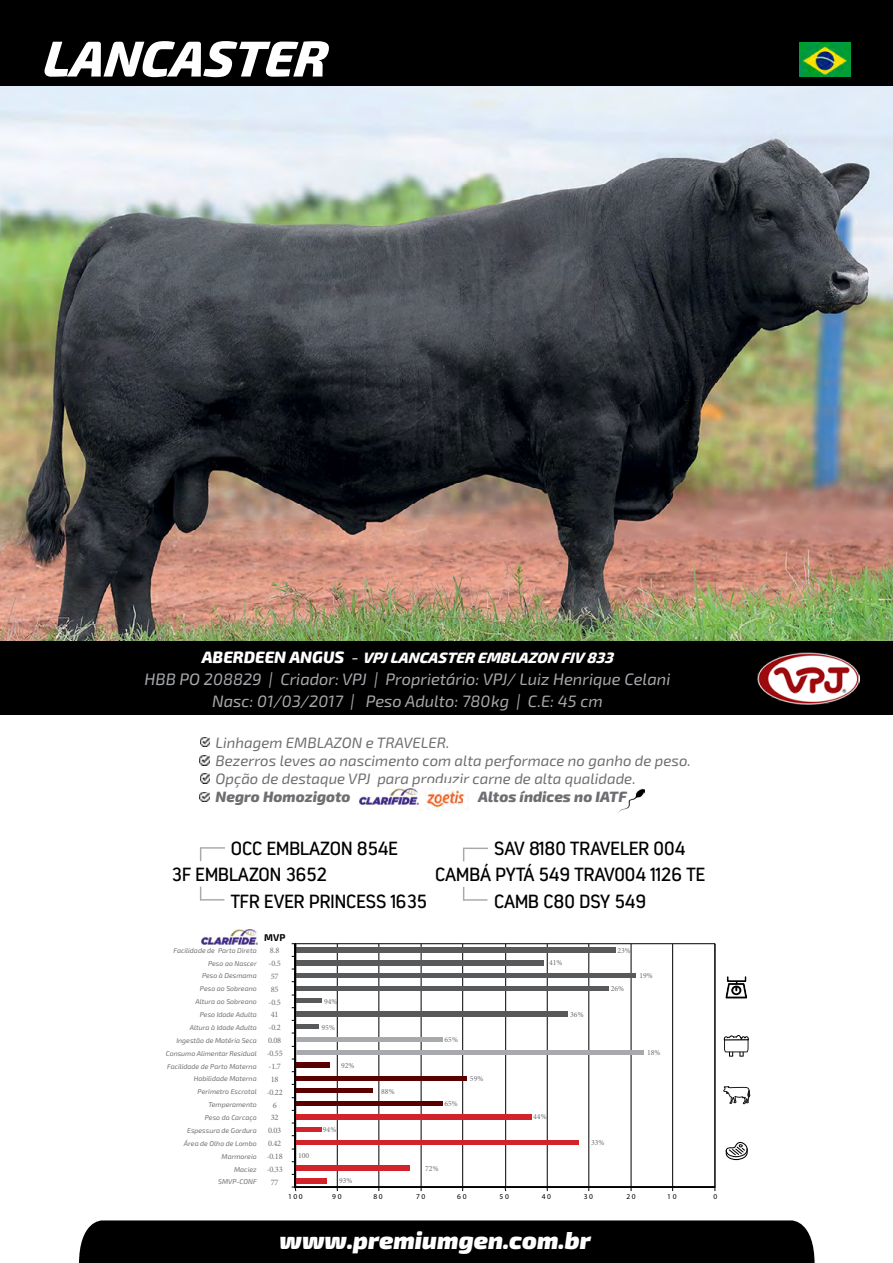
<style>
.page{position:relative;width:893px;height:1263px;background:#fff}
.page>*{position:absolute;margin:0;border:0;box-sizing:border-box;transform-origin:0 0}
.t1{font:italic 800 50.55px "Exo 2.0";color:#fff}
.t2{font:italic 900 24.3px "Exo 2.0";color:#fff}
.t3{font:19.05px "Estandar";color:#000}
.t4{font:italic 16.5px "Exo 2.0";color:#a7a9ac}
.t5{font:italic 15px "Exo 2.0";color:#6d6e71}
.t6{font:italic 800 15px "Exo 2.0";color:#fff}
.t7{font:italic 800 15px "Exo 2.0";color:#6d6e71}
.t8{font:700 9.75px "Exo 2.0";color:#000}
.t9{font:8.4px "Minion Pro";letter-spacing:-.03em;color:#6d6e71}
.t10{font:7.8px "Minion Pro";color:#6d6e71}
.t11{font:7.5px "Myriad Pro";letter-spacing:.21em;color:#000}
.t12{font:italic 7.05px "Exo 2.0";color:#6d6e71}
.s1{font-size:16.5px}
.s2{font-weight:400;font-size:16.5px}
</style>
<div class="page">
<img style="left:0;top:85px;width:893px;height:557px">
<div style="left:0;top:642px;width:893px;height:73px;background:#000"></div>
<div style="left:0;top:0;width:893px;height:85px;background:#000"></div>
<img style="left:799px;top:43px;width:51px;height:34px">
<svg style="left:200px;top:847px;width:1px;height:14px"></svg>
<hr style="left:201px;top:847px;width:24px;height:2px;background:#a7a9ac">
<svg style="left:200px;top:887px;width:24px;height:13px"></svg>
<svg style="left:463px;top:887px;width:1px;height:12px"></svg>
<svg style="left:463px;top:847px;width:25px;height:14px"></svg>
<hr style="left:463px;top:899px;width:24px;height:2px;background:#a7a9ac">
<div style="left:79px;top:1220px;width:736px;height:43px;background:#000"></div>
<img style="left:419px;top:788px;width:47px;height:22px">
<img style="left:359px;top:789px;width:60px;height:16px">
<svg style="left:200px;top:737px;width:10px;height:10px"></svg>
<svg style="left:200px;top:756px;width:9px;height:9px"></svg>
<svg style="left:200px;top:774px;width:10px;height:9px"></svg>
<svg style="left:200px;top:792px;width:9px;height:10px"></svg>
<svg style="left:291px;top:943px;width:425px;height:248px"></svg>
<svg style="left:724px;top:1035px;width:25px;height:21px"></svg>
<svg style="left:725px;top:976px;width:23px;height:22px"></svg>
<svg style="left:723px;top:1086px;width:28px;height:19px"></svg>
<svg style="left:726px;top:1142px;width:22px;height:18px"></svg>
<img style="left:202px;top:930px;width:55px;height:15px">
<img style="left:618px;top:788px;width:27px;height:26px">
<img style="left:758px;top:653px;width:102px;height:51px">
<p class="t1" style="left:42px;top:28px;width:295px">LA NCA STER</p>
<p class="t6" style="left:202px;top:649px;width:416px"><span class="s1">ABERDEEN ANGUS</span> <span class="s2">-</span> VPJ LANCASTER EMBLAZON FIV 833</p>
<p class="t4" style="left:144px;top:670px;width:527px">HBB PO 208829 | Criador: VPJ | Proprietário: VPJ/ Luiz Henrique Celani</p>
<p class="t4" style="left:212px;top:692px;width:392px">Nasc: 01/03/2017 | Peso Adulto: 780kg | C.E: 45 cm</p>
<p class="t5" style="left:216px;top:734px;width:235px">Linhagem EMBLAZON e TRAVELER.</p>
<p class="t5" style="left:216px;top:752px;width:477px">Bezerros leves ao nascimento com alta performace no ganho de peso.</p>
<p class="t5" style="left:216px;top:770px;width:422px">Opção de destaque VPJ para produzir carne de alta qualidade.</p>
<p class="t7" style="left:216px;top:787px;width:137px">Negro Homozigoto</p>
<p class="t7" style="left:478px;top:787px;width:150px">Altos índices no IATF</p>
<p class="t3" style="left:231px;top:837px;width:169px">OCC EMBLAZON 854E</p>
<p class="t3" style="left:494px;top:837px;width:193px">SAV 8180 TRAVELER 004</p>
<p class="t3" style="left:231px;top:890px;width:198px">TFR EVER PRINCESS 1635</p>
<p class="t3" style="left:494px;top:890px;width:153px">CAMB C80 DSY 549</p>
<p class="t3" style="left:172px;top:863px;width:157px">3F EMBLAZON 3652</p>
<p class="t3" style="left:435px;top:863px;width:271px">CAMBÁ PYTÁ 549 TRAV004 1126 TE</p>
<p class="t8" style="left:264px;top:932px;width:23px">MVP</p>
<p class="t12" style="left:173px;top:946px;width:85px">Facilidade de Parto Direta</p>
<p class="t12" style="left:208px;top:959px;width:50px">Peso ao Nascer</p>
<p class="t12" style="left:202px;top:972px;width:56px">Peso à Desmama</p>
<p class="t12" style="left:200px;top:985px;width:58px">Peso ao Sobreano</p>
<p class="t12" style="left:196px;top:998px;width:63px">Altura ao Sobreano</p>
<p class="t12" style="left:200px;top:1010px;width:58px">Peso Idade Adulta</p>
<p class="t12" style="left:190px;top:1023px;width:68px">Altura à Idade Adulta</p>
<p class="t12" style="left:176px;top:1036px;width:82px">Ingestão de Matéria Seca</p>
<p class="t12" style="left:166px;top:1049px;width:93px">Consumo Alimentar Residual</p>
<p class="t12" style="left:167px;top:1062px;width:91px">Facilidade de Parto Materna</p>
<p class="t12" style="left:194px;top:1075px;width:64px">Habilidade Materna</p>
<p class="t12" style="left:198px;top:1088px;width:61px">Perímetro Escrotal</p>
<p class="t12" style="left:209px;top:1100px;width:50px">Temperamento</p>
<p class="t12" style="left:205px;top:1113px;width:53px">Peso da Carcaça</p>
<p class="t12" style="left:187px;top:1126px;width:71px">Espessura de Gordura</p>
<p class="t12" style="left:184px;top:1139px;width:74px">Área de Olho de Lombo</p>
<p class="t12" style="left:222px;top:1152px;width:37px">Marmoreio</p>
<p class="t12" style="left:234px;top:1165px;width:24px">Maciez</p>
<p class="t12" style="left:218px;top:1178px;width:40px">SMVP-CONF</p>
<p class="t9" style="left:270px;top:945px;width:11px">8.8</p>
<p class="t9" style="left:269px;top:958px;width:14px">-0.5</p>
<p class="t9" style="left:271px;top:970px;width:9px">57</p>
<p class="t9" style="left:271px;top:983px;width:9px">85</p>
<p class="t9" style="left:269px;top:996px;width:14px">-0.5</p>
<p class="t9" style="left:271px;top:1009px;width:9px">41</p>
<p class="t9" style="left:269px;top:1022px;width:14px">-0.2</p>
<p class="t9" style="left:268px;top:1035px;width:15px">0.08</p>
<p class="t9" style="left:267px;top:1048px;width:17px">-0.55</p>
<p class="t9" style="left:269px;top:1061px;width:14px">-1.7</p>
<p class="t9" style="left:271px;top:1073px;width:9px">18</p>
<p class="t9" style="left:267px;top:1086px;width:17px">-0.22</p>
<p class="t9" style="left:273px;top:1099px;width:6px">6</p>
<p class="t9" style="left:271px;top:1112px;width:9px">32</p>
<p class="t9" style="left:268px;top:1125px;width:15px">0.03</p>
<p class="t9" style="left:268px;top:1138px;width:15px">0.42</p>
<p class="t9" style="left:267px;top:1151px;width:17px">-0.18</p>
<p class="t9" style="left:267px;top:1163px;width:17px">-0.33</p>
<p class="t9" style="left:271px;top:1176px;width:9px">77</p>
<p class="t10" style="left:324px;top:996px;width:15px">94%</p>
<p class="t10" style="left:322px;top:1022px;width:15px">95%</p>
<p class="t10" style="left:341px;top:1060px;width:15px">92%</p>
<p class="t10" style="left:298px;top:1150px;width:13px">100</p>
<p class="t10" style="left:323px;top:1124px;width:15px">94%</p>
<p class="t10" style="left:339px;top:1176px;width:15px">93%</p>
<p class="t10" style="left:381px;top:1086px;width:15px">88%</p>
<p class="t10" style="left:445px;top:1035px;width:15px">65%</p>
<p class="t10" style="left:444px;top:1098px;width:15px">65%</p>
<p class="t10" style="left:470px;top:1073px;width:15px">59%</p>
<p class="t10" style="left:425px;top:1163px;width:15px">72%</p>
<p class="t10" style="left:549px;top:958px;width:15px">41%</p>
<p class="t10" style="left:570px;top:1009px;width:15px">36%</p>
<p class="t10" style="left:617px;top:945px;width:15px">23%</p>
<p class="t10" style="left:611px;top:983px;width:15px">26%</p>
<p class="t10" style="left:639px;top:971px;width:15px">19%</p>
<p class="t10" style="left:647px;top:1047px;width:15px">18%</p>
<p class="t10" style="left:533px;top:1112px;width:15px">44%</p>
<p class="t10" style="left:591px;top:1137px;width:15px">33%</p>
<p class="t11" style="left:288px;top:1191px;width:16px">100</p>
<p class="t11" style="left:332px;top:1191px;width:11px">90</p>
<p class="t11" style="left:373px;top:1191px;width:11px">80</p>
<p class="t11" style="left:416px;top:1191px;width:11px">70</p>
<p class="t11" style="left:457px;top:1191px;width:11px">60</p>
<p class="t11" style="left:500px;top:1191px;width:11px">50</p>
<p class="t11" style="left:542px;top:1191px;width:11px">40</p>
<p class="t11" style="left:584px;top:1191px;width:11px">30</p>
<p class="t11" style="left:626px;top:1191px;width:11px">20</p>
<p class="t11" style="left:667px;top:1191px;width:11px">10</p>
<p class="t11" style="left:714px;top:1191px;width:5px">0</p>
<p class="t2" style="left:280px;top:1225px;width:312px">www.premiumgen.com.br</p>
</div>
